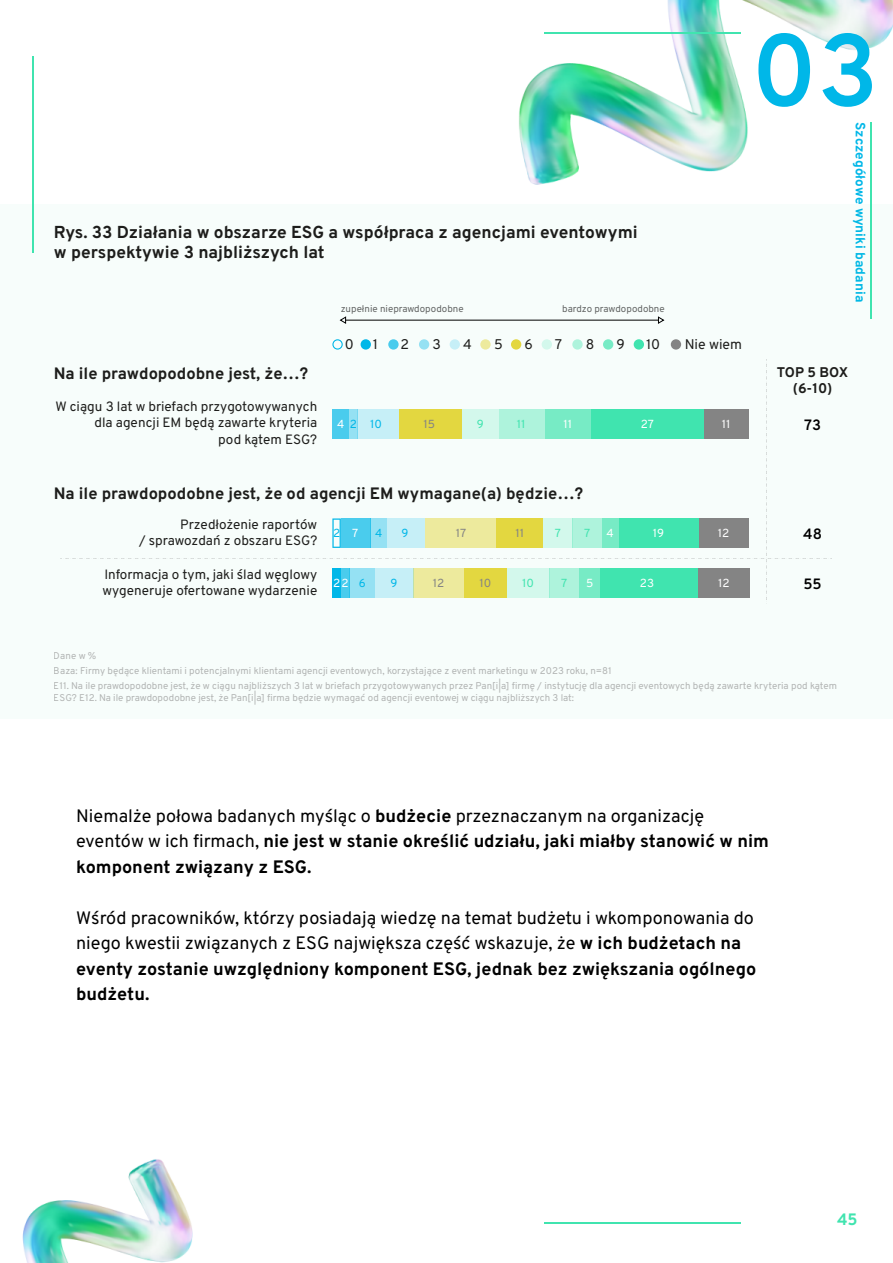
<style>
.page{position:relative;width:893px;height:1263px;background:#fff}
.page>*{position:absolute;margin:0;border:0;box-sizing:border-box;transform-origin:0 0}
.t1{font:600 102px "Overpass";color:#00b7e8}
.t2{font:18px/25.5px "Overpass";color:#000}
.t3{font:700 18px/25.5px "Overpass";color:#000}
.t4{font:700 17.25px/20.7px "Overpass";color:#1d1d1b}
.t5{font:700 16.5px "Overpass";color:#1d1d1b}
.t6{font:700 16.5px "Overpass";color:#40e4af}
.t7{font:600 15px "Overpass";color:#000}
.t8{font:13.95px "Overpass";color:#1d1d1b}
.t9{font:700 13.95px/16.8px "Overpass";letter-spacing:-.005em;color:#1d1d1b;text-align:center}
.t10{font:13.5px/16.2px "Overpass";color:#1d1d1b;text-align:right}
.t11{font:700 13.5px "Overpass";color:#00b7e8}
.t12{font:11.7px "Overpass";color:#fff}
.t13{font:11.7px "Overpass";color:#848484}
.t14{font:11.7px "Overpass";color:#00b7e8}
.t15{font:11.7px "Overpass";color:#40e4af}
.t16{font:9.75px/15px "Overpass";color:#848484}
.t17{font:9.75px "Overpass";color:#000}
.s1{color:#fff}
.s2{font-weight:400}
.s3{font-weight:700}
</style>
<div class="page">
<img style="left:22px;top:0;width:871px;height:1263px">
<hr style="left:32px;top:56px;width:2px;height:197px;background:#40e4af">
<hr style="left:544px;top:32px;width:196px;height:2px;background:#40e4af">
<hr style="left:871px;top:122px;width:1px;height:197px;background:#40e4af">
<hr style="left:544px;top:1223px;width:196px;height:1px;background:#40e4af">
<div style="left:0;top:204px;width:893px;height:514px;background:#f7fdfb"></div>
<svg style="left:388px;top:339px;width:11px;height:11px"></svg>
<div style="left:419px;top:339px;width:10px;height:11px;background:#95e1f3;border-radius:50%"></div>
<div style="left:450px;top:339px;width:10px;height:11px;background:#c6eff7;border-radius:50%"></div>
<div style="left:361px;top:339px;width:10px;height:11px;background:#00b7e8;border-radius:50%"></div>
<svg style="left:332px;top:339px;width:11px;height:11px"></svg>
<div style="left:511px;top:339px;width:10px;height:11px;background:#e3d740;border-radius:50%"></div>
<div style="left:542px;top:339px;width:10px;height:11px;background:#d3f8ec;border-radius:50%"></div>
<svg style="left:572px;top:339px;width:11px;height:11px"></svg>
<div style="left:603px;top:339px;width:10px;height:11px;background:#77ebc5;border-radius:50%"></div>
<div style="left:634px;top:339px;width:10px;height:11px;background:#40e4af;border-radius:50%"></div>
<div style="left:671px;top:339px;width:10px;height:11px;background:#848484;border-radius:50%"></div>
<svg style="left:480px;top:339px;width:11px;height:11px"></svg>
<hr style="left:346px;top:320px;width:312px;height:1px;background:#000">
<svg style="left:340px;top:317px;width:6px;height:7px"></svg>
<svg style="left:658px;top:316px;width:6px;height:8px"></svg>
<svg style="left:60px;top:359px;width:772px;height:241px"></svg>
<h3 class="t4" style="left:54px;top:221px;width:585px">Rys. 33 Działania w obszarze ESG a współpraca z agencjami eventowymi w perspektywie 3 najbliższych lat</h3>
<p class="t17" style="left:341px;top:301px;width:125px">zupełnie nieprawdopodobne</p>
<p class="t17" style="left:562px;top:301px;width:104px">bardzo prawdopodobne</p>
<h3 class="t5" style="left:54px;top:360px;width:256px">Na ile prawdopodobne jest, że…?</h3>
<h3 class="t10" style="left:56px;top:398px;width:263px">W ciągu 3 lat w briefach przygotowywanych dla agencji EM będą zawarte kryteria<br>pod kątem ESG?</h3>
<h3 class="t8" style="left:345px;top:333px;width:11px">0</h3>
<h3 class="t8" style="left:373px;top:333px;width:7px">1</h3>
<h3 class="t8" style="left:400px;top:333px;width:10px">2</h3>
<h3 class="t8" style="left:432px;top:333px;width:10px">3</h3>
<h3 class="t8" style="left:463px;top:333px;width:10px">4</h3>
<h3 class="t8" style="left:494px;top:333px;width:10px">5</h3>
<h3 class="t8" style="left:524px;top:333px;width:10px">6</h3>
<h3 class="t8" style="left:555px;top:333px;width:9px">7</h3>
<h3 class="t8" style="left:586px;top:333px;width:10px">8</h3>
<h3 class="t8" style="left:617px;top:333px;width:10px">9</h3>
<h3 class="t8" style="left:646px;top:333px;width:16px">10</h3>
<h3 class="t8" style="left:685px;top:333px;width:59px">Nie wiem</h3>
<p class="t14" style="left:337px;top:415px;width:46px"><span class="s1">4</span> 2 10</p>
<p class="t15" style="left:477px;top:415px;width:8px">9</p>
<p class="t15" style="left:517px;top:415px;width:10px">11</p>
<p class="t12" style="left:563px;top:415px;width:10px">11</p>
<p class="t12" style="left:641px;top:415px;width:15px">27</p>
<p class="t12" style="left:722px;top:415px;width:10px">11</p>
<p class="t13" style="left:423px;top:415px;width:13px">15</p>
<h3 class="t5" style="left:54px;top:480px;width:531px">Na ile prawdopodobne jest, że od agencji EM wymagane(a) będzie…?</h3>
<h3 class="t10" style="left:139px;top:516px;width:180px">Przedłożenie raportów<br>/ sprawozdań z obszaru ESG?</h3>
<h3 class="t10" style="left:102px;top:565px;width:216px;text-align:left">Informacja o tym, jaki ślad węglowy wygeneruje ofertowane wydarzenie</h3>
<p class="t14" style="left:333px;top:524px;width:9px">2</p>
<p class="t14" style="left:375px;top:524px;width:9px">4</p>
<p class="t14" style="left:402px;top:524px;width:8px">9</p>
<p class="t12" style="left:352px;top:524px;width:8px">7</p>
<p class="t13" style="left:515px;top:524px;width:10px">11</p>
<p class="t12" style="left:607px;top:524px;width:9px">4</p>
<p class="t12" style="left:653px;top:524px;width:13px">19</p>
<p class="t12" style="left:718px;top:524px;width:13px">12</p>
<p class="t13" style="left:456px;top:524px;width:12px">17</p>
<p class="t15" style="left:555px;top:524px;width:8px">7</p>
<p class="t15" style="left:584px;top:524px;width:8px">7</p>
<p class="t12" style="left:333px;top:574px;width:17px">22</p>
<p class="t12" style="left:586px;top:574px;width:9px">5</p>
<p class="t12" style="left:640px;top:574px;width:16px">23</p>
<p class="t12" style="left:718px;top:574px;width:13px">12</p>
<p class="t13" style="left:433px;top:574px;width:13px">12</p>
<p class="t13" style="left:480px;top:574px;width:13px">10</p>
<p class="t15" style="left:522px;top:574px;width:13px">10</p>
<p class="t15" style="left:561px;top:574px;width:8px">7</p>
<p class="t14" style="left:359px;top:574px;width:8px">6</p>
<p class="t14" style="left:391px;top:574px;width:8px">9</p>
<h1 class="t1" style="left:751px;top:-12px;width:129px">03</h1>
<h3 class="t11" style="left:871px;top:122px;width:181px;rotate:90deg">Szczegółowe wyniki badania</h3>
<h3 class="t9" style="left:777px;top:363px;width:73px">TOP 5 BOX (6-10)</h3>
<h3 class="t7" style="left:804px;top:413px;width:18px">73</h3>
<h3 class="t7" style="left:803px;top:521px;width:20px">48</h3>
<h3 class="t7" style="left:803px;top:571px;width:20px">55</h3>
<p class="t16" style="left:54px;top:648px;width:785px">Dane w %<br>Baza: Firmy będące klientami i potencjalnymi klientami agencji eventowych, korzystające z event marketingu w 2023 roku, n=81<br>E11. Na ile prawdopodobne jest, że w ciągu najbliższych 3 lat w briefach przygotowywanych przez Pan[i|a] firmę / instytucję dla agencji eventowych będą zawarte kryteria pod kątem</p>
<p class="t16" style="left:54px;top:690px;width:522px">ESG? E12. Na ile prawdopodobne jest, że Pan[i|a] firma będzie wymagać od agencji eventowej w ciągu najbliższych 3 lat:</p>
<h2 class="t3" style="left:76px;top:802px;width:694px"><span class="s2">Niemalże połowa badanych myśląc o</span> budżecie <span class="s2">przeznaczanym na organizację eventów w ich firmach,</span> nie jest w stanie określić udziału, jaki miałby stanowić w nim komponent związany z ESG.</h2>
<p class="t2" style="left:76px;top:904px;width:682px">Wśród pracowników, którzy posiadają wiedzę na temat budżetu i wkomponowania do niego kwestii związanych z ESG największa część wskazuje, że <span class="s3">w ich budżetach na eventy zostanie uwzględniony komponent ESG, jednak bez zwiększania ogólnego budżetu.</span></p>
<h3 class="t6" style="left:837px;top:1205px;width:22px">45</h3>
</div>
